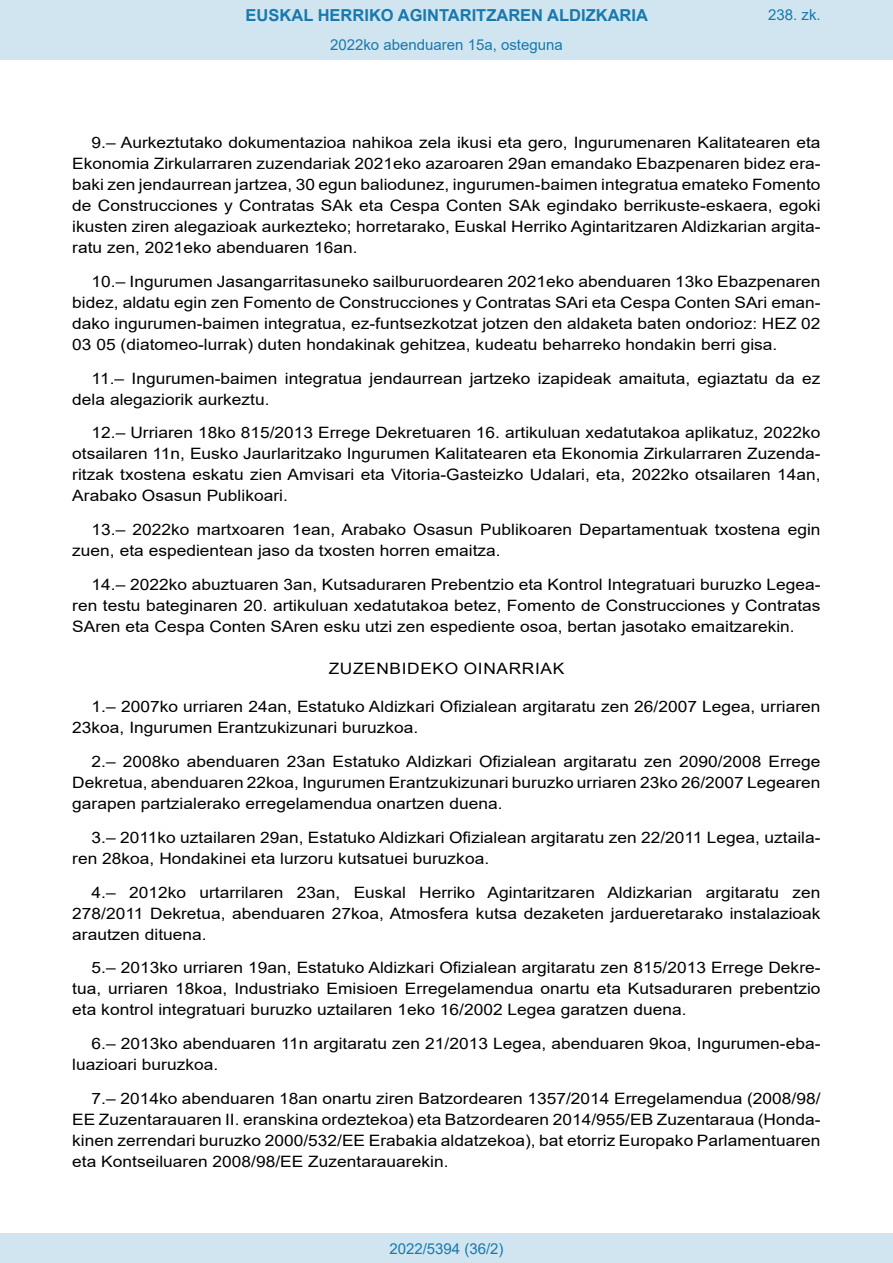
<style>
.page{position:relative;width:893px;height:1263px;background:#fff}
.page>*{position:absolute;margin:0;border:0;box-sizing:border-box;transform-origin:0 0}
.t1{font:700 16.5px "Arial";color:#1879ad}
.BOPVDetalle{font:15.6px/21px "Arial";color:#000;text-align:justify;scale:1.11 1}
.BOPVClave{font:15.6px "Arial";letter-spacing:.035em;color:#000;scale:1.11 1}
.Paginacion_Centro{font:15px "Arial";color:#1879ad}
</style>
<div class="page">
<div style="left:0;top:0;width:893px;height:60px;background:#d0e5f0"></div>
<div style="left:0;top:1233px;width:893px;height:30px;background:#d0e5f0"></div>
<p class="t1" style="left:246px;top:3px;width:404px">EUSKAL HERRIKO AGINTARITZAREN ALDIZKARIA</p>
<p class="Paginacion_Centro" style="left:330px;top:35px;width:234px">2022ko abenduaren 15a, osteguna</p>
<p class="Paginacion_Centro" style="left:768px;top:5px;width:54px">238. zk.</p>
<p class="BOPVDetalle" style="left:72px;top:132px;width:676px;text-indent:19px">9.– Aurkeztutako dokumentazioa nahikoa zela ikusi eta gero, Ingurumenaren Kalitatearen eta Ekonomia Zirkularraren zuzendariak 2021eko azaroaren 29an emandako Ebazpenaren bidez era&shy;baki zen jendaurrean jartzea, 30 egun baliodunez, ingurumen-baimen integratua emateko Fomento de Construcciones y Contratas SAk eta Cespa Conten SAk egindako berrikuste-eskaera, egoki ikusten ziren alegazioak aurkezteko; horretarako, Euskal Herriko Agintaritzaren Aldizkarian argita&shy;ratu zen, 2021eko abenduaren 16an.</p>
<p class="BOPVDetalle" style="left:72px;top:271px;width:676px;text-indent:19px">10.– Ingurumen Jasangarritasuneko sailburuordearen 2021eko abenduaren 13ko Ebazpenaren bidez, aldatu egin zen Fomento de Construcciones y Contratas SAri eta Cespa Conten SAri eman&shy;dako ingurumen-baimen integratua, ez-funtsezkotzat jotzen den aldaketa baten ondorioz: HEZ 02<br>03 05 (diatomeo-lurrak) duten hondakinak gehitzea, kudeatu beharreko hondakin berri gisa.</p>
<p class="BOPVDetalle" style="left:72px;top:368px;width:676px;text-indent:19px">11.– Ingurumen-baimen integratua jendaurrean jartzeko izapideak amaituta, egiaztatu da ez dela alegaziorik aurkeztu.</p>
<p class="BOPVDetalle" style="left:72px;top:422px;width:676px;text-indent:19px">12.– Urriaren 18ko 815/2013 Errege Dekretuaren 16. artikuluan xedatutakoa aplikatuz, 2022ko otsailaren 11n, Eusko Jaurlaritzako Ingurumen Kalitatearen eta Ekonomia Zirkularraren Zuzenda&shy;ritzak txostena eskatu zien Amvisari eta Vitoria-Gasteizko Udalari, eta, 2022ko otsailaren 14an, Arabako Osasun Publikoari.</p>
<p class="BOPVDetalle" style="left:72px;top:519px;width:676px;text-indent:19px">13.– 2022ko martxoaren 1ean, Arabako Osasun Publikoaren Departamentuak txostena egin zuen, eta espedientean jaso da txosten horren emaitza.</p>
<p class="BOPVDetalle" style="left:72px;top:574px;width:676px;text-indent:19px">14.– 2022ko abuztuaren 3an, Kutsaduraren Prebentzio eta Kontrol Integratuari buruzko Legea&shy;ren testu bateginaren 20. artikuluan xedatutakoa betez, Fomento de Construcciones y Contratas SAren eta Cespa Conten SAren esku utzi zen espediente osoa, bertan jasotako emaitzarekin.</p>
<p class="BOPVClave" style="left:329px;top:658px;width:214px">ZUZENBIDEKO OINARRIAK</p>
<p class="BOPVDetalle" style="left:72px;top:696px;width:676px;text-indent:19px">1.– 2007ko urriaren 24an, Estatuko Aldizkari Ofizialean argitaratu zen 26/2007 Legea, urriaren<br>23koa, Ingurumen Erantzukizunari buruzkoa.</p>
<p class="BOPVDetalle" style="left:72px;top:751px;width:676px;text-indent:19px">2.– 2008ko abenduaren 23an Estatuko Aldizkari Ofizialean argitaratu zen 2090/2008 Errege Dekretua, abenduaren 22koa, Ingurumen Erantzukizunari buruzko urriaren 23ko 26/2007 Legearen garapen partzialerako erregelamendua onartzen duena.</p>
<p class="BOPVDetalle" style="left:72px;top:827px;width:676px;text-indent:19px">3.– 2011ko uztailaren 29an, Estatuko Aldizkari Ofizialean argitaratu zen 22/2011 Legea, uztaila&shy;ren 28koa, Hondakinei eta lurzoru kutsatuei buruzkoa.</p>
<p class="BOPVDetalle" style="left:72px;top:881px;width:676px;text-indent:19px">4.– 2012ko urtarrilaren 23an, Euskal Herriko Agintaritzaren Aldizkarian argitaratu zen 278/2011 Dekretua, abenduaren 27koa, Atmosfera kutsa dezaketen jardueretarako instalazioak arautzen dituena.</p>
<p class="BOPVDetalle" style="left:72px;top:957px;width:676px;text-indent:19px">5.– 2013ko urriaren 19an, Estatuko Aldizkari Ofizialean argitaratu zen 815/2013 Errege Dekre&shy;tua, urriaren 18koa, Industriako Emisioen Erregelamendua onartu eta Kutsaduraren prebentzio eta kontrol integratuari buruzko uztailaren 1eko 16/2002 Legea garatzen duena.</p>
<p class="BOPVDetalle" style="left:72px;top:1033px;width:676px;text-indent:19px">6.– 2013ko abenduaren 11n argitaratu zen 21/2013 Legea, abenduaren 9koa, Ingurumen-eba&shy;luazioari buruzkoa.</p>
<p class="BOPVDetalle" style="left:72px;top:1088px;width:676px;text-indent:19px">7.– 2014ko abenduaren 18an onartu ziren Batzordearen 1357/2014 Erregelamendua (2008/98/ EE Zuzentarauaren II. eranskina ordeztekoa) eta Batzordearen 2014/955/EB Zuzentaraua (Honda&shy;kinen zerrendari buruzko 2000/532/EE Erabakia aldatzekoa), bat etorriz Europako Parlamentuaren eta Kontseiluaren 2008/98/EE Zuzentarauarekin.</p>
<p class="Paginacion_Centro" style="left:389px;top:1238px;width:116px">2022/5394 (36/2)</p>
</div>
